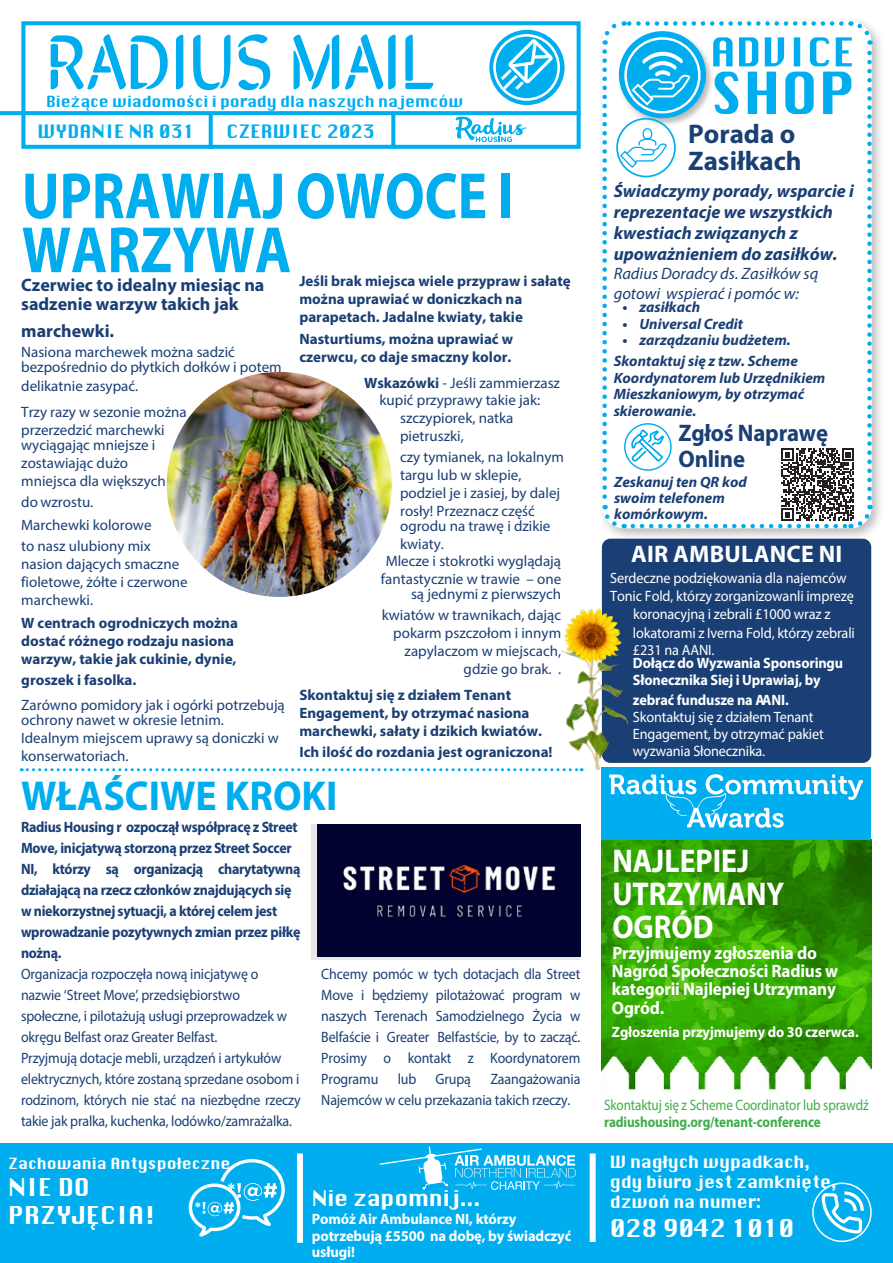
<style>
.page{position:relative;width:893px;height:1263px;background:#fff}
.page>*{position:absolute;margin:0;border:0;box-sizing:border-box;transform-origin:0 0}
.t1{font:78.15px "Sirin Stencil";color:#00aeef;scale:.96 1}
.t2{font:700 66px/54px "Myriad Pro";color:#00aeef;scale:.84 1}
.t3{font:700 42px "Myriad Pro";color:#00aeef;scale:.95 1}
.t4{font:700 33px/33px "Myriad Pro";color:#fff;scale:.9 1}
.t5{font:700 27px/27px "Myriad Pro";color:#1a3f74}
.t6{font:24px/28.8px "Krungthep";color:#fff}
.t7{font:700 24px/25.5px "Myriad Pro";letter-spacing:-.01em;color:#1a3f74;scale:.95 1}
.t8{font:700 24px "Myriad Pro";letter-spacing:.01em;color:#fff}
.t9{font:21px "Krungthep";letter-spacing:-.01em;color:#fff}
.t10{font:italic 700 18px/21px "Myriad Pro";color:#1a3f74}
.t11{font:700 18px/18.3px "Myriad Pro";letter-spacing:-.01em;color:#fff;scale:.95 1}
.t12{font:700 18px/18.9px "Myriad Pro";color:#1a3f74}
.t13{font:18px "Krungthep";color:#00aeef}
.t14{font:16.5px/19.8px "Krungthep";letter-spacing:-.01em;color:#fff}
.t15{font:italic 16.5px/19.2px "Myriad Pro";color:#1a3f74}
.t16{font:15px/21px "Myriad Pro";color:#1a3f74;scale:.93 1}
.t17{font:15px/18px "Myriad Pro";color:#1a3f74}
.t18{font:700 15px/18px "Myriad Pro";color:#1a3f74}
.t19{font:15px/16.8px "Myriad Pro";letter-spacing:-.01em;color:#fff;scale:.95 1}
.t20{font:italic 700 15px/16.5px "Myriad Pro";color:#1a3f74}
.t21{font:700 15px/16.8px "Myriad Pro";letter-spacing:-.01em;color:#fff;scale:.95 1}
.t22{font:15px/16.4px "Myriad Pro";letter-spacing:-.01em;color:#40ae49;scale:.88 1}
.t23{font:700 15px/16.5px "Myriad Pro";letter-spacing:-.01em;color:#fff}
.t24{font:15px "Krungthep";letter-spacing:-.01em;color:#00aeef}
.t25{font:15px "Krungthep";color:#fff}
.s1{font-weight:700}
</style>
<div class="page">
<div style="left:0;top:1144px;width:893px;height:119px;background:#00aeef"></div>
<div style="left:297px;top:1153px;width:6px;height:90px;background:#fff"></div>
<div style="left:590px;top:1153px;width:6px;height:89px;background:#fff"></div>
<svg style="left:821px;top:1191px;width:43px;height:43px"></svg>
<div style="left:812px;top:1182px;width:60px;height:60px;border:2px solid #fff;border-radius:50%"></div>
<svg style="left:380px;top:1147px;width:196px;height:43px"></svg>
<svg style="left:189px;top:1159px;width:96px;height:78px"></svg>
<div style="left:21px;top:21px;width:560px;height:128px;border:4px solid #00aeef"></div>
<svg style="left:0;top:111px;width:581px;height:4px;background:#07b0ef"></svg>
<svg style="left:209px;top:112px;width:4px;height:37px"></svg>
<svg style="left:391px;top:112px;width:4px;height:36px"></svg>
<svg style="left:455px;top:116px;width:72px;height:26px"></svg>
<svg style="left:489px;top:30px;width:76px;height:75px"></svg>
<svg style="left:500px;top:39px;width:54px;height:51px"></svg>
<div style="left:493px;top:34px;width:67px;height:67px;border:3px solid #fff;border-radius:50%"></div>
<img style="left:602px;top:840px;width:269px;height:251px">
<div style="left:602px;top:767px;width:269px;height:73px;background:#00aeef"></div>
<svg style="left:609px;top:774px;width:254px;height:54px"></svg>
<div style="left:598px;top:17px;width:287px;height:525px;background:#231f20;opacity:.3"></div>
<svg style="left:21px;top:768px;width:561px;height:3px"></svg>
<svg style="left:312px;top:824px;width:268px;height:136px;background:#b5b6c1"></svg>
<img style="left:318px;top:824px;width:262px;height:132px">
<svg style="left:600px;top:19px;width:274px;height:512px"></svg>
<div style="left:602px;top:539px;width:269px;height:224px;background:#1a3f74;border-radius:9px"></div>
<img style="left:559px;top:607px;width:70px;height:163px">
<img style="left:167px;top:372px;width:225px;height:225px;border-radius:113px">
<p class="t1" style="left:46px;top:-2px;width:407px">RADIUS MAIL</p>
<p class="t24" style="left:46px;top:93px;width:419px">Bieżące wiadomości i porady dla naszych najemców</p>
<p class="t13" style="left:38px;top:122px;width:159px">WYDANIE NR 031</p>
<p class="t13" style="left:226px;top:122px;width:150px">CZERWIEC 2023</p>
<p class="t2" style="left:22px;top:168px;width:587px">UPRAWIAJ OWOCE I<br>WARZYWA</p>
<p class="t12" style="left:21px;top:275px;width:245px">Czerwiec to idealny miesiąc na sadzenie warzyw takich jak</p>
<p class="t12" style="left:21px;top:321px;width:95px">marchewki.</p>
<p class="t17" style="left:21px;top:345px;width:262px;line-height:15px">Nasiona marchewek można sadzić bezpośrednio do płytkich dołków i potem</p>
<p class="t17" style="left:21px;top:373px;width:167px;line-height:26px">delikatnie zasypać.<br>Trzy razy w sezonie można</p>
<p class="t17" style="left:21px;top:422px;width:145px;line-height:15.1px">przerzedzić marchewki wyciągając mniejsze i</p>
<p class="t17" style="left:21px;top:454px;width:146px">zostawiając dużo mniejsca dla większych</p>
<p class="t17" style="left:21px;top:491px;width:132px;line-height:22.6px">do wzrostu.<br>Marchewki kolorowe</p>
<p class="t17" style="left:21px;top:537px;width:168px">to nasz ulubiony mix nasion dających smaczne fioletowe, żółte i czerwone marchewki.</p>
<p class="t18" style="left:21px;top:613px;width:218px">W centrach ogrodniczych można dostać różnego rodzaju nasiona warzyw, takie jak cukinie, dynie,</p>
<p class="t17" style="left:21px;top:668px;width:265px;line-height:24.9px"><span class="s1">groszek i fasolka.<br></span>Zarówno pomidory jak i ogórki potrzebują</p>
<p class="t17" style="left:21px;top:711px;width:259px">ochrony nawet w okresie letnim.<br>Idealnym miejscem uprawy są doniczki w konserwatoriach.</p>
<p class="t18" style="left:299px;top:271px;width:273px">Jeśli brak miejsca wiele przypraw i sałatę można uprawiać w doniczkach na parapetach. Jadalne kwiaty, takie</p>
<p class="t18" style="left:299px;top:329px;width:215px">Nasturtiums, można uprawiać w czerwcu, co daje smaczny kolor.</p>
<p class="t17" style="left:364px;top:374px;width:198px;line-height:16.8px;text-align:center"><span class="s1">Wskazówki</span> - Jeśli zammierzasz kupić przyprawy takie jak:</p>
<p class="t17" style="left:400px;top:409px;width:115px">szczypiorek, natka pietruszki,</p>
<p class="t17" style="left:400px;top:448px;width:166px">czy tymianek, na lokalnym targu lub w sklepie, podziel je i zasiej, by dalej rosły! Przeznacz część</p>
<p class="t17" style="left:400px;top:517px;width:152px">ogrodu na trawę i dzikie kwiaty.</p>
<p class="t17" style="left:381px;top:552px;width:182px;text-align:center">Mlecze i stokrotki wyglądają fantastycznie w trawie – one</p>
<p class="t17" style="left:382px;top:583px;width:181px;line-height:20.9px;text-align:right">są jednymi z pierwszych kwiatów w trawnikach, dając</p>
<p class="t17" style="left:393px;top:624px;width:169px;text-align:right">pokarm pszczołom i innym zapylaczom w miejscach, gdzie go brak. .</p>
<p class="t18" style="left:299px;top:685px;width:244px">Skontaktuj się z działem Tenant<br>Engagement, by otrzymać nasiona marchewki, sałaty i dzikich kwiatów.</p>
<p class="t18" style="left:299px;top:742px;width:255px">Ich ilość do rozdania jest ograniczona!</p>
<p class="t3" style="left:21px;top:771px;width:334px">WŁAŚCIWE KROKI</p>
<p class="t16" style="left:21px;top:817px;width:302px"><span class="s1">Radius Housing r ozpoczął współpracę z Street Move, inicjatywą storzoną przez Street Soccer NI, którzy są organizacją charytatywną działającą na rzecz członków znajdujących się w niekorzystnej sytuacji, a której celem jest wprowadzanie pozytywnych zmian przez piłkę nożną.<br></span>Organizacja rozpoczęła nową inicjatywę o nazwie ‘Street Move’, przedsiębiorstwo społeczne, i pilotażują usługi przeprowadzek w okręgu Belfast oraz Greater Belfast.<br>Przyjmują dotacje mebli, urządzeń i artykułów elektrycznych, które zostaną sprzedane osobom i rodzinom, których nie stać na niezbędne rzeczy takie jak pralka, kuchenka, lodówko/zamrażalka.</p>
<p class="t16" style="left:321px;top:963px;width:280px;text-align:justify">Chcemy pomóc w tych dotacjach dla Street Move i będziemy pilotażować program w naszych Terenach Samodzielnego Życia w Belfaście i Greater Belfastście, by to zacząć.<br>Prosimy o kontakt z Koordynatorem Programu</p>
<p class="t16" style="left:398px;top:1068px;width:22px">lub</p>
<p class="t16" style="left:436px;top:1068px;width:40px">Grupą</p>
<p class="t16" style="left:321px;top:1068px;width:280px;text-indent:169px">Zaangażowania<br>Najemców w celu przekazania takich rzeczy.</p>
<p class="t25" style="left:8px;top:1154px;width:224px">Zachowania Antyspołeczne</p>
<p class="t6" style="left:8px;top:1173px;width:149px">NIE DO<br>PRZYJĘCIA!</p>
<p class="t9" style="left:312px;top:1186px;width:170px">Nie zapomnij...</p>
<p class="t23" style="left:312px;top:1211px;width:261px">Pomóż Air Ambulance NI, którzy potrzebują £5500 na dobę, by świadczyć usługi!</p>
<p class="t5" style="left:688px;top:120px;width:115px">Porada o<br>Zasiłkach</p>
<p class="t10" style="left:614px;top:180px;width:242px">Świadczymy porady, wsparcie i reprezentacje we wszystkich kwestiach związanych z upoważnieniem do zasiłków.</p>
<p class="t15" style="left:614px;top:264px;width:206px">Radius Doradcy ds. Zasiłków są gotowi wspierać i pomóc w:</p>
<p class="t20" style="left:622px;top:299px;width:79px">• zasiłkach</p>
<p class="t20" style="left:622px;top:315px;width:122px">• Universal Credit</p>
<p class="t20" style="left:622px;top:332px;width:170px">• zarządzaniu budżetem.</p>
<p class="t20" style="left:614px;top:353px;width:213px">Skontaktuj się z tzw. Scheme<br>Koordynatorem lub Urzędnikiem<br>Mieszkaniowym, by otrzymać skierowanie.</p>
<p class="t7" style="left:679px;top:420px;width:159px">Zgłoś Naprawę<br>Online</p>
<p class="t20" style="left:614px;top:474px;width:134px">Zeskanuj ten QR kod swoim telefonem komórkowym.</p>
<p class="t8" style="left:631px;top:538px;width:213px">AIR AMBULANCE NI</p>
<p class="t19" style="left:610px;top:569px;width:258px;line-height:18px;text-align:center">Serdeczne podziękowania dla najemców<br>Tonic Fold, którzy zorganizowanli imprezę koronacyjną i zebrali £1000 wraz z</p>
<p class="t19" style="left:633px;top:624px;width:235px">lokatorami z Iverna Fold, którzy zebrali £231 na AANI.</p>
<p class="t21" style="left:633px;top:654px;width:223px">Dołącz do Wyzwania Sponsoringu<br>Słonecznika Siej i Uprawiaj, by</p>
<p class="t19" style="left:633px;top:692px;width:202px"><span class="s1">zebrać fundusze na AANI.<br></span>Skontaktuj się z działem Tenant<br>Engagement, by otrzymać pakiet wyzwania Słonecznika.</p>
<p class="t4" style="left:612px;top:844px;width:193px">NAJLEPIEJ<br>UTRZYMANY<br>OGRÓD</p>
<p class="t11" style="left:612px;top:944px;width:240px">Przyjmujemy zgłoszenia do<br>Nagród Społeczności Radius w kategorii Najlepiej Utrzymany<br>Ogród.</p>
<p class="t21" style="left:612px;top:1023px;width:261px">Zgłoszenia przyjmujemy do 30 czerwca.</p>
<p class="t22" style="left:604px;top:1097px;width:302px">Skontaktuj się z Scheme Coordinator lub sprawdź <span class="s1">radiushousing.org/tenant-conference</span></p>
<p class="t14" style="left:610px;top:1153px;width:228px">W nagłych wypadkach, gdy biuro jest zamknięte, dzwoń na numer:</p>
<p class="t6" style="left:610px;top:1214px;width:186px">028 9042 1010</p>
</div>
